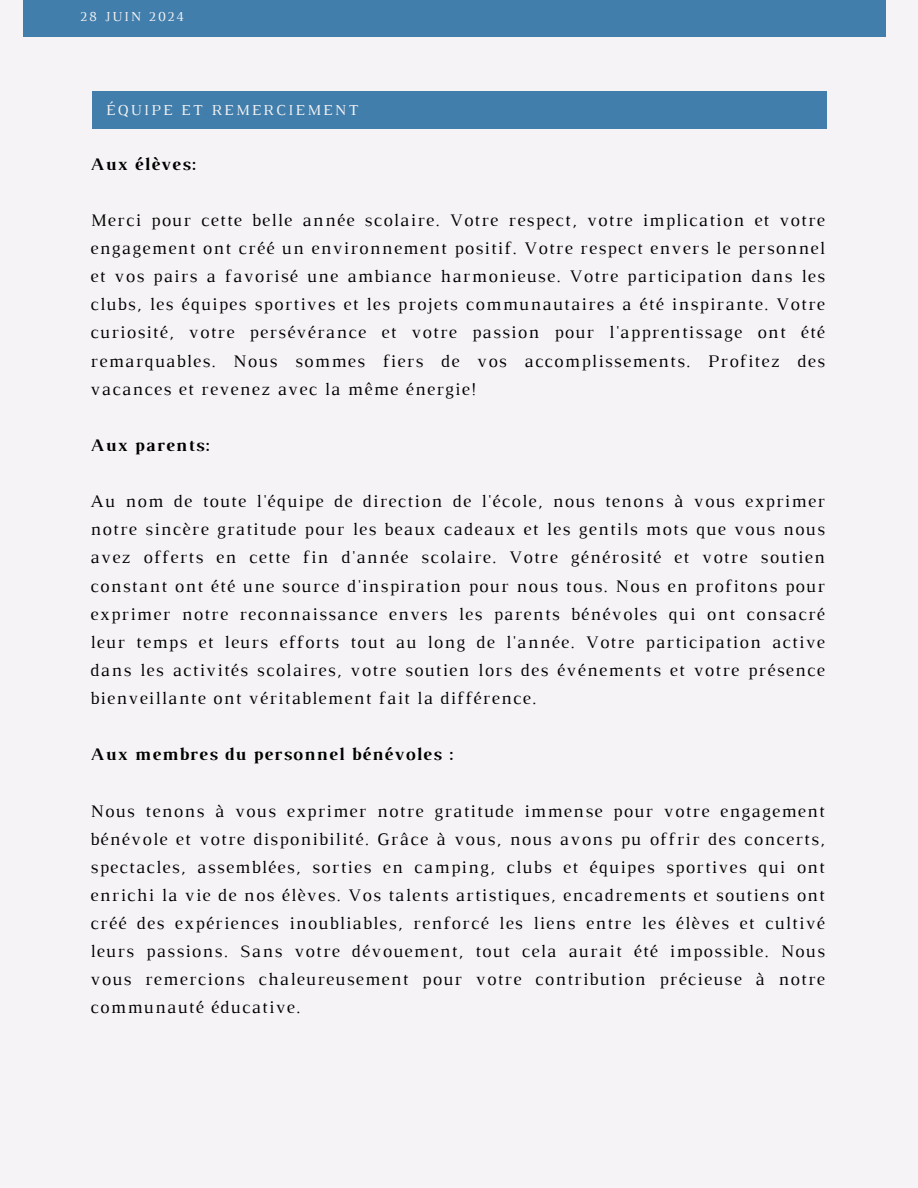
<style>
.page{position:relative;width:918px;height:1188px;background:#f5f3f5}
.page>*{position:absolute;margin:0;border:0;box-sizing:border-box;transform-origin:0 0}
.t1{font:18px/28.2px "Luthier";letter-spacing:.07em;color:#000;text-align:justify}
.t2{font:700 18px "Luthier";letter-spacing:.07em;color:#000}
.t3{font:15.45px "Luthier";letter-spacing:.14em;color:#f5f3f5}
.t4{font:13.95px "Luthier";letter-spacing:.14em;color:#f5f3f5}
</style>
<div class="page">
<div style="left:24px;top:0;width:862px;height:37px;background:#417eab"></div>
<div style="left:92px;top:92px;width:735px;height:37px;background:#417eab"></div>
<p class="t4" style="left:80px;top:11px;width:106px">28 JUIN 2024</p>
<p class="t3" style="left:106px;top:104px;width:254px">ÉQUIPE ET REMERCIEMENT</p>
<p class="t2" style="left:91px;top:157px;width:107px">Aux élèves:</p>
<p class="t1" style="left:91px;top:207px;width:736px">Merci pour cette belle année scolaire. Votre respect, votre implication et votre engagement ont créé un environnement positif. Votre respect envers le personnel et vos pairs a favorisé une ambiance harmonieuse. Votre participation dans les clubs, les équipes sportives et les projets communautaires a été inspirante. Votre curiosité, votre persévérance et votre passion pour l'apprentissage ont été remarquables. Nous sommes fiers de vos accomplissements. Profitez des vacances et revenez avec la même énergie!</p>
<p class="t2" style="left:91px;top:438px;width:120px">Aux parents:</p>
<p class="t1" style="left:91px;top:489px;width:736px">Au nom de toute l'équipe de direction de l'école, nous tenons à vous exprimer notre sincère gratitude pour les beaux cadeaux et les gentils mots que vous nous avez offerts en cette fin d'année scolaire. Votre générosité et votre soutien constant ont été une source d'inspiration pour nous tous. Nous en profitons pour exprimer notre reconnaissance envers les parents bénévoles qui ont consacré leur temps et leurs efforts tout au long de l'année. Votre participation active dans les activités scolaires, votre soutien lors des événements et votre présence bienveillante ont véritablement fait la différence.</p>
<p class="t2" style="left:91px;top:748px;width:364px">Aux membres du personnel bénévoles :</p>
<p class="t1" style="left:91px;top:798px;width:736px">Nous tenons à vous exprimer notre gratitude immense pour votre engagement bénévole et votre disponibilité. Grâce à vous, nous avons pu offrir des concerts, spectacles, assemblées, sorties en camping, clubs et équipes sportives qui ont enrichi la vie de nos élèves. Vos talents artistiques, encadrements et soutiens ont créé des expériences inoubliables, renforcé les liens entre les élèves et cultivé leurs passions. Sans votre dévouement, tout cela aurait été impossible. Nous vous remercions chaleureusement pour votre contribution précieuse à notre communauté éducative.</p>
</div>
